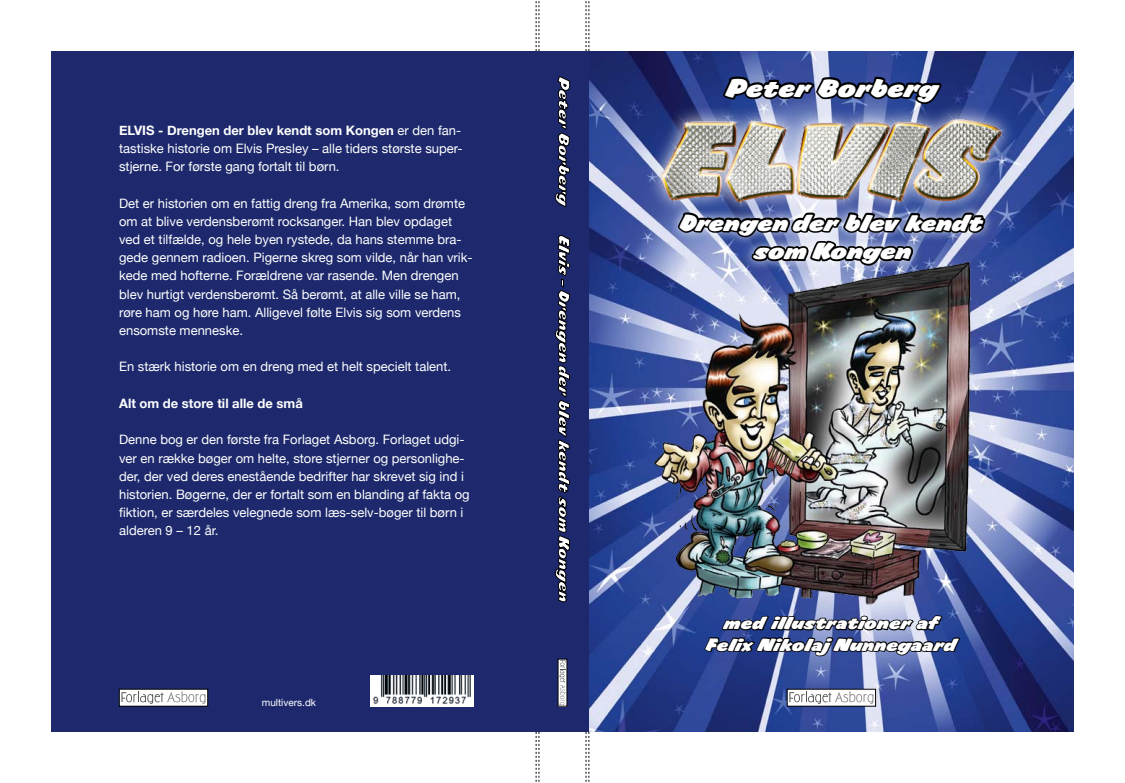
<style>
.page{position:relative;width:1125px;height:783px;background:#fff}
.page>*{position:absolute;margin:0;border:0;box-sizing:border-box;transform-origin:0 0}
.t1{font:italic 700 26px "Sale";letter-spacing:-.015em;color:#fff}
.t2{font:italic 700 23.7px/28.4px "Sale";color:#fff;text-align:center}
.t3{font:italic 700 18px/21.6px "Sale";letter-spacing:.035em;color:#fff;text-align:center}
.t4{font:13px/18.2px "Helvetica Neue";color:#fff}
.t5{font:700 13px "Helvetica Neue";color:#fff}
.t6{font:10px "Helvetica Neue";color:#fff}
.s1{font-weight:700}
</style>
<div class="page">
<div style="left:51px;top:51px;width:485px;height:680px;background:#1d296c"></div>
<img style="left:588px;top:51px;width:485px;height:680px">
<img style="left:650px;top:258px;width:374px;height:360px">
<div style="left:667px;top:202px;width:457px;height:97px;background:#fff;opacity:.8"></div>
<svg style="left:676px;top:254px;width:311px;height:13px;background:#6e7799"></svg>
<div style="left:635px;top:94px;width:489px;height:160px;background:#fff;opacity:.9"></div>
<img style="left:598px;top:101px;width:465px;height:119px">
<svg style="left:724px;top:73px;width:219px;height:33px;background:#2c3962"></svg>
<div style="left:787px;top:689px;width:88px;height:17px;background:#fff"></div>
<svg style="left:789px;top:691px;width:84px;height:12px"></svg>
<svg style="left:703px;top:592px;width:258px;height:64px;background:#475687"></svg>
<img style="left:370px;top:675px;width:103px;height:31px">
<div style="left:529px;top:51px;width:59px;height:680px;background:#1d296c"></div>
<svg style="left:554px;top:76px;width:16px;height:132px"></svg>
<svg style="left:554px;top:235px;width:16px;height:367px"></svg>
<div style="left:119px;top:689px;width:89px;height:17px;background:#fff"></div>
<svg style="left:121px;top:691px;width:84px;height:12px"></svg>
<svg style="left:559px;top:660px;width:6px;height:45px"></svg>
<svg style="left:535px;top:1px;width:4px;height:50px"></svg>
<svg style="left:585px;top:1px;width:4px;height:50px"></svg>
<svg style="left:535px;top:731px;width:4px;height:51px"></svg>
<svg style="left:585px;top:731px;width:4px;height:51px"></svg>
<p class="t4" style="left:119px;top:121px;width:345px;text-align:justify"><span class="s1">ELVIS - Drengen der blev kendt som Kongen</span> er den fan&shy;tastiske historie om Elvis Presley – alle tiders største super&shy;stjerne. For første gang fortalt til børn.</p>
<p class="t4" style="left:119px;top:193px;width:355px">Det er historien om en fattig dreng fra Amerika, som drømte om at blive verdensberømt rocksanger. Han blev opdaget ved et tilfælde, og hele byen rystede, da hans stemme bra&shy;gede gennem radioen. Pigerne skreg som vilde, når han vrik&shy;kede med hofterne. Forældrene var rasende. Men drengen blev hurtigt verdensberømt. Så berømt, at alle ville se ham, røre ham og høre ham. Alligevel følte Elvis sig som verdens ensomste menneske.</p>
<p class="t4" style="left:119px;top:357px;width:333px">En stærk historie om en dreng med et helt specielt talent.</p>
<p class="t5" style="left:119px;top:395px;width:185px">Alt om de store til alle de små</p>
<p class="t4" style="left:119px;top:430px;width:352px">Denne bog er den første fra Forlaget Asborg. Forlaget udgi&shy;ver en række bøger om helte, store stjerner og personlighe&shy;der, der ved deres enestående bedrifter har skrevet sig ind i historien. Bøgerne, der er fortalt som en blanding af fakta og fiktion, er særdeles velegnede som læs-selv-bøger til børn i alderen 9 – 12 år.</p>
<p class="t6" style="left:262px;top:696px;width:56px">multivers.dk</p>
<h1 class="t1" style="left:725px;top:72px;width:214px">Peter Borberg</h1>
<h2 class="t2" style="left:679px;top:208px;width:305px">Drengen der blev kendt som Kongen</h2>
<h3 class="t3" style="left:705px;top:612px;width:253px">med illustrationer af<br>Felix NikolajNunnegaard</h3>
</div>
